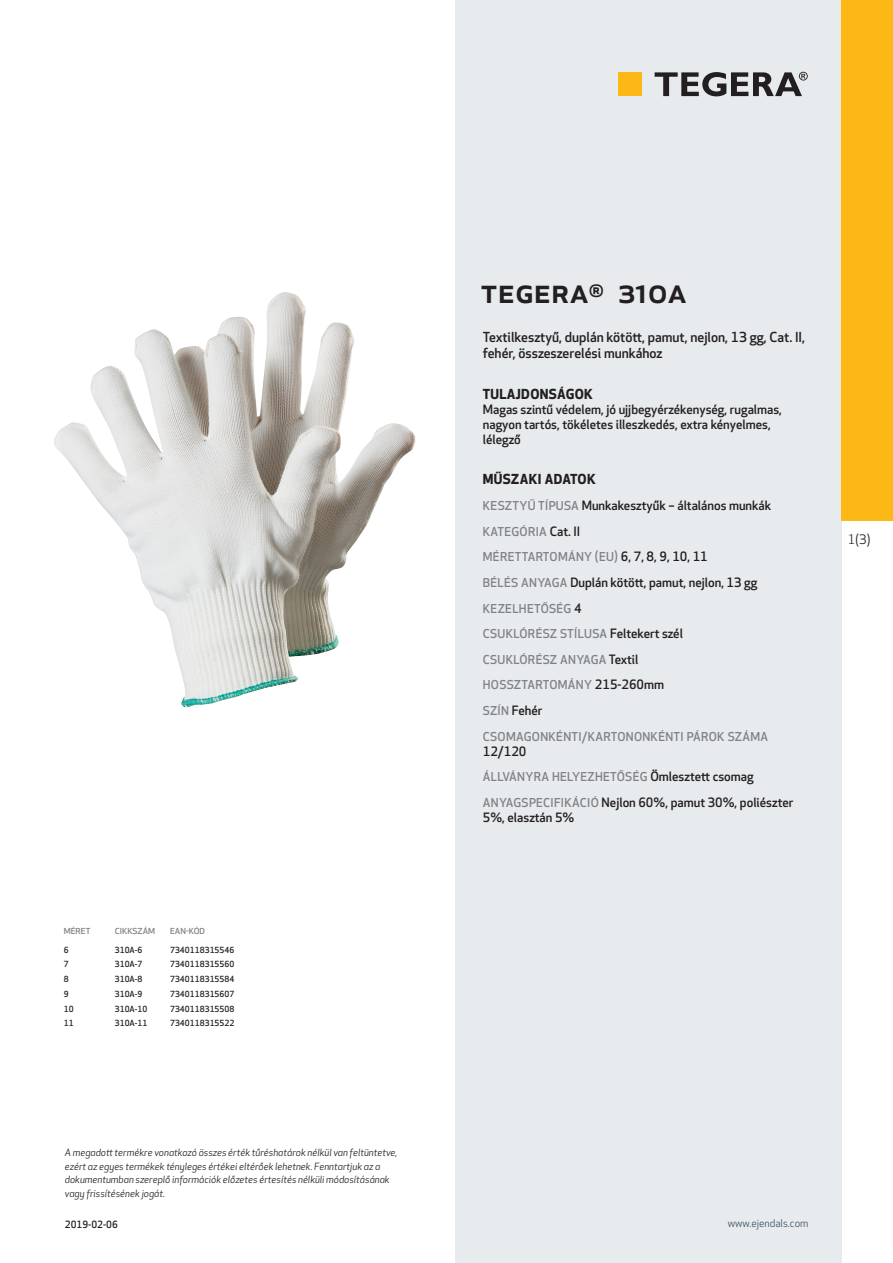
<style>
.page{position:relative;width:893px;height:1263px;background:#fff}
.page>*{position:absolute;margin:0;border:0;box-sizing:border-box;transform-origin:0 0}
.prodname{font:500 34.5px "Apex New";color:#231f20}
.Funktion_body{font:500 13.5px/16.5px "Apex New";color:#231f20}
.Funktion_body-2{font:700 13.5px "Apex New";letter-spacing:.025em;color:#231f20}
.t1{font:12.75px "Apex New";color:#231f20}
.Funktion_body-3{font:500 12.6px/15px "Apex New";color:#231f20}
.Funktion_body-4{font:500 12px "Apex New";letter-spacing:.025em;color:#808285}
.t2{font:10.5px "Apex New";color:#405968}
.t3{font:italic 9.75px/13.5px "Apex New";color:#231f20}
.Sidfot_datum{font:500 9.75px "Apex New";color:#231f20}
.ArticleTable_body{font:500 8.25px "Apex New";color:#231f20}
.ArticeTable_header{font:500 8.1px "Apex New";color:#808285;scale:1.06 1}
.s1{font-size:12px;color:#808285}
.s2{font-size:12.6px;color:#231f20}
</style>
<div class="page">
<div style="left:455px;top:0;width:387px;height:1263px;background:#e8ebee"></div>
<div style="left:842px;top:0;width:51px;height:520px;background:#fcb814"></div>
<img style="left:54px;top:299px;width:286px;height:409px">
<div style="left:618px;top:72px;width:24px;height:24px;background:#fcb814"></div>
<svg style="left:655px;top:72px;width:153px;height:24px"></svg>
<p class="ArticeTable_header" style="left:64px;top:925px;width:27px">MÉRET</p>
<p class="ArticeTable_header" style="left:115px;top:925px;width:40px">CIKKSZÁM</p>
<p class="ArticeTable_header" style="left:170px;top:925px;width:34px">EAN-KÓD</p>
<p class="ArticleTable_body" style="left:64px;top:944px;width:6px">6</p>
<p class="ArticleTable_body" style="left:115px;top:944px;width:29px">310A-6</p>
<p class="ArticleTable_body" style="left:170px;top:944px;width:66px">7340118315546</p>
<p class="ArticleTable_body" style="left:64px;top:959px;width:6px">7</p>
<p class="ArticleTable_body" style="left:115px;top:959px;width:29px">310A-7</p>
<p class="ArticleTable_body" style="left:170px;top:959px;width:66px">7340118315560</p>
<p class="ArticleTable_body" style="left:64px;top:973px;width:6px">8</p>
<p class="ArticleTable_body" style="left:115px;top:973px;width:29px">310A-8</p>
<p class="ArticleTable_body" style="left:170px;top:973px;width:66px">7340118315584</p>
<p class="ArticleTable_body" style="left:64px;top:988px;width:6px">9</p>
<p class="ArticleTable_body" style="left:115px;top:988px;width:29px">310A-9</p>
<p class="ArticleTable_body" style="left:170px;top:988px;width:66px">7340118315607</p>
<p class="ArticleTable_body" style="left:64px;top:1003px;width:11px">10</p>
<p class="ArticleTable_body" style="left:115px;top:1003px;width:34px">310A-10</p>
<p class="ArticleTable_body" style="left:170px;top:1003px;width:66px">7340118315508</p>
<p class="ArticleTable_body" style="left:64px;top:1018px;width:11px">11</p>
<p class="ArticleTable_body" style="left:115px;top:1018px;width:34px">310A-11</p>
<p class="ArticleTable_body" style="left:170px;top:1018px;width:66px">7340118315522</p>
<p class="t3" style="left:65px;top:1146px;width:334px">A megadott termékre vonatkozó összes érték tűréshatárok nélkül van feltüntetve, ezért az egyes termékek tényleges értékei eltérőek lehetnek. Fenntartjuk az a dokumentumban szereplő információk előzetes értesítés nélküli módosításának vagy frissítésének jogát.</p>
<p class="Sidfot_datum" style="left:65px;top:1218px;width:54px">2019-02-06</p>
<p class="prodname" style="left:480px;top:267px;width:208px">TEGERA<sup>®</sup> 310A</p>
<p class="Funktion_body" style="left:483px;top:328px;width:324px">Textilkesztyű, duplán kötött, pamut, nejlon, 13 gg, Cat. II, fehér, összeszerelési munkához</p>
<p class="Funktion_body-2" style="left:483px;top:384px;width:112px">TULAJDONSÁGOK</p>
<p class="Funktion_body-3" style="left:483px;top:401px;width:301px">Magas szintű védelem, jó ujjbegyérzékenység, rugalmas, nagyon tartós, tökéletes illeszkedés, extra kényelmes, lélegző</p>
<p class="Funktion_body-2" style="left:483px;top:470px;width:114px">MŰSZAKI ADATOK</p>
<p class="Funktion_body-3" style="left:483px;top:498px;width:290px"><span class="s1">KESZTYŰ TÍPUSA</span> Munkakesztyűk – általános munkák</p>
<p class="Funktion_body-4" style="left:483px;top:523px;width:99px">KATEGÓRIA <span class="s2">Cat. II</span></p>
<p class="Funktion_body-4" style="left:483px;top:549px;width:226px">MÉRETTARTOMÁNY (EU) <span class="s2">6, 7, 8, 9, 10, 11</span></p>
<p class="Funktion_body-3" style="left:483px;top:574px;width:276px"><span class="s1">BÉLÉS ANYAGA</span> Duplán kötött, pamut, nejlon, 13 gg</p>
<p class="Funktion_body-4" style="left:483px;top:600px;width:100px">KEZELHETŐSÉG <span class="s2">4</span></p>
<p class="Funktion_body-4" style="left:483px;top:626px;width:202px">CSUKLÓRÉSZ STÍLUSA <span class="s2">Feltekert szél</span></p>
<p class="Funktion_body-4" style="left:483px;top:651px;width:157px">CSUKLÓRÉSZ ANYAGA <span class="s2">Textil</span></p>
<p class="Funktion_body-4" style="left:483px;top:677px;width:183px">HOSSZTARTOMÁNY <span class="s2">215-260mm</span></p>
<p class="Funktion_body-3" style="left:483px;top:703px;width:61px"><span class="s1">SZÍN</span> Fehér</p>
<p class="Funktion_body-4" style="left:483px;top:728px;width:287px">CSOMAGONKÉNTI/KARTONONKÉNTI PÁROK SZÁMA</p>
<p class="Funktion_body-3" style="left:483px;top:743px;width:45px">12/120</p>
<p class="Funktion_body-4" style="left:483px;top:769px;width:272px">ÁLLVÁNYRA HELYEZHETŐSÉG <span class="s2">Ömlesztett csomag</span></p>
<p class="Funktion_body-3" style="left:483px;top:795px;width:312px"><span class="s1">ANYAGSPECIFIKÁCIÓ</span> Nejlon 60%, pamut 30%, poliészter<br>5%, elasztán 5%</p>
<p class="t1" style="left:848px;top:531px;width:24px">1(3)</p>
<p class="t2" style="left:728px;top:1217px;width:82px">www.ejendals.com</p>
</div>
